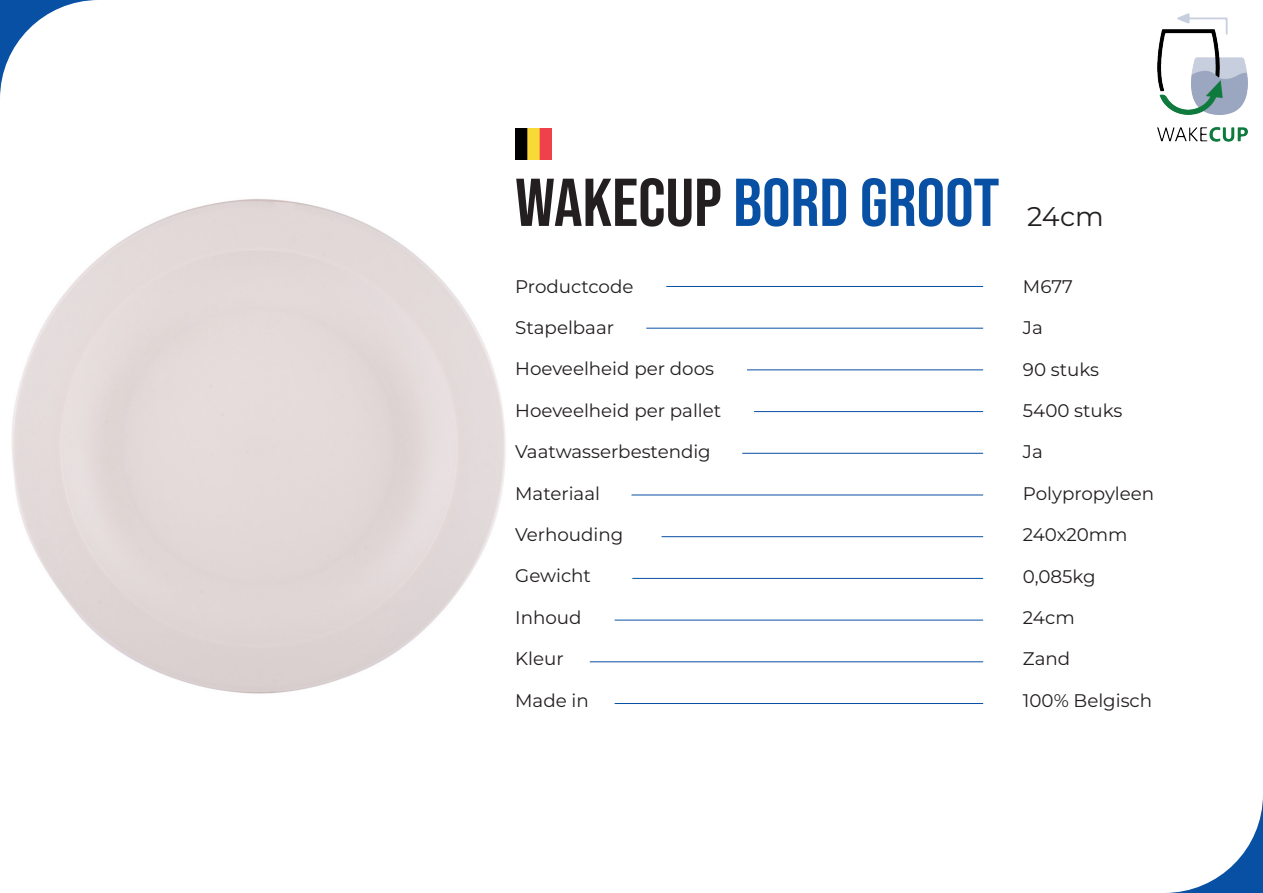
<style>
.page{position:relative;width:1263px;height:893px;background:#fff}
.page>*{position:absolute;margin:0;border:0;box-sizing:border-box;transform-origin:0 0}
.t1{font:67.5px "Bebas Neue";color:#0850a3;scale:1.06 1}
.t2{font:100 27px "Montserrat";color:#231f20}
.t3{font:100 18.3px "Montserrat";color:#231f20}
.s1{color:#231f20}
</style>
<div class="page">
<hr style="left:646px;top:328px;width:337px;height:1px;background:#0850a3">
<hr style="left:666px;top:286px;width:317px;height:1px;background:#0850a3">
<hr style="left:747px;top:369px;width:236px;height:1px;background:#0850a3">
<hr style="left:754px;top:411px;width:229px;height:1px;background:#0850a3">
<hr style="left:742px;top:453px;width:241px;height:1px;background:#0850a3">
<hr style="left:631px;top:495px;width:352px;height:1px;background:#0850a3">
<hr style="left:661px;top:536px;width:322px;height:1px;background:#0850a3">
<hr style="left:632px;top:578px;width:351px;height:1px;background:#0850a3">
<hr style="left:615px;top:620px;width:368px;height:1px;background:#0850a3">
<hr style="left:590px;top:661px;width:393px;height:1px;background:#0850a3">
<hr style="left:615px;top:703px;width:368px;height:1px;background:#0850a3">
<img style="left:1157px;top:14px;width:90px;height:128px">
<svg style="left:0;top:0;width:96px;height:96px"></svg>
<svg style="left:1167px;top:797px;width:96px;height:96px"></svg>
<img style="left:515px;top:129px;width:36px;height:31px">
<h1 class="t1" style="left:515px;top:164px;width:458px"><span class="s1">WAKECUP</span> BORD GROOT</h1>
<p class="t3" style="left:515px;top:274px;width:120px">Productcode</p>
<p class="t3" style="left:515px;top:315px;width:100px">Stapelbaar</p>
<p class="t3" style="left:515px;top:357px;width:200px">Hoeveelheid per doos</p>
<p class="t3" style="left:515px;top:398px;width:208px">Hoeveelheid per pallet</p>
<p class="t3" style="left:515px;top:439px;width:197px">Vaatwasserbestendig</p>
<p class="t3" style="left:515px;top:481px;width:86px">Materiaal</p>
<p class="t3" style="left:515px;top:522px;width:110px">Verhouding</p>
<p class="t3" style="left:515px;top:564px;width:77px">Gewicht</p>
<p class="t3" style="left:515px;top:605px;width:68px">Inhoud</p>
<p class="t3" style="left:515px;top:646px;width:50px">Kleur</p>
<p class="t3" style="left:515px;top:688px;width:75px">Made in</p>
<h2 class="t2" style="left:1027px;top:198px;width:78px">24cm</h2>
<p class="t3" style="left:1023px;top:274px;width:51px">M677</p>
<p class="t3" style="left:1023px;top:315px;width:21px">Ja</p>
<p class="t3" style="left:1023px;top:357px;width:78px">90 stuks</p>
<p class="t3" style="left:1023px;top:398px;width:101px">5400 stuks</p>
<p class="t3" style="left:1023px;top:440px;width:21px">Ja</p>
<p class="t3" style="left:1023px;top:481px;width:133px">Polypropyleen</p>
<p class="t3" style="left:1023px;top:522px;width:106px">240x20mm</p>
<p class="t3" style="left:1023px;top:564px;width:74px">0,085kg</p>
<p class="t3" style="left:1023px;top:605px;width:53px">24cm</p>
<p class="t3" style="left:1023px;top:647px;width:49px">Zand</p>
<p class="t3" style="left:1023px;top:688px;width:131px">100% Belgisch</p>
</div>
